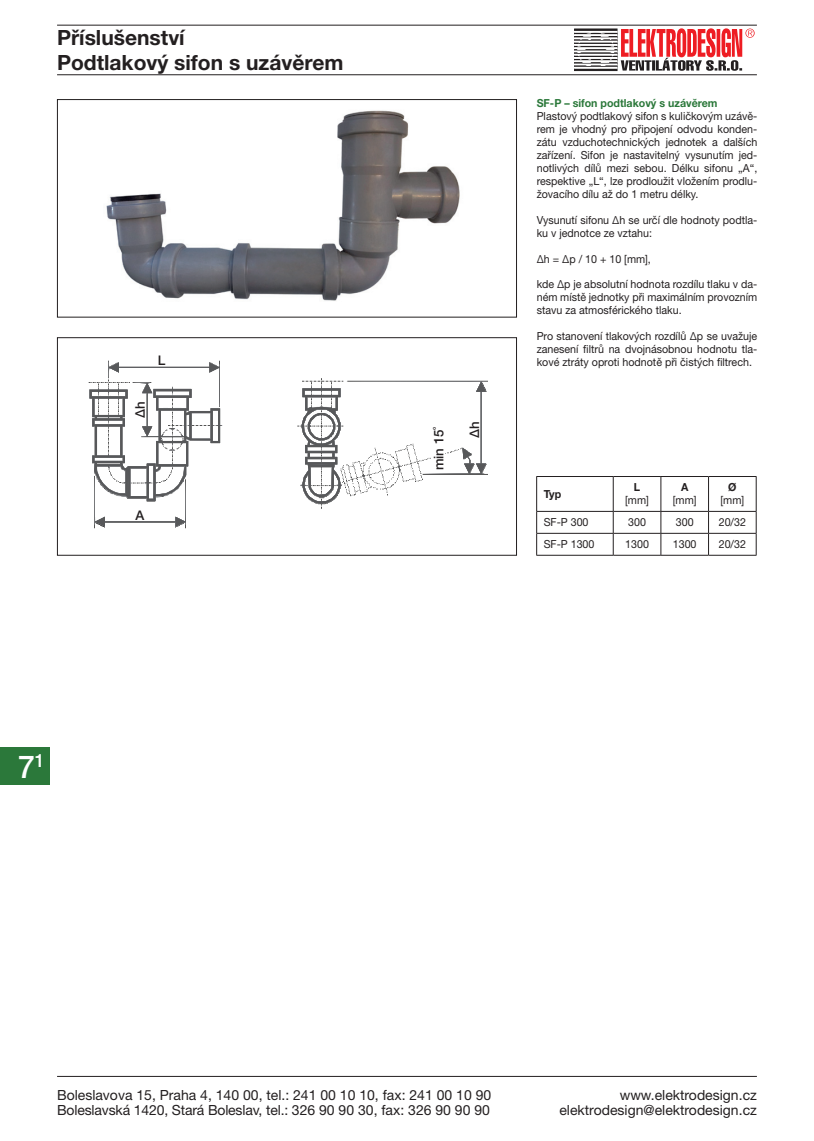
<style>
.page{position:relative;width:814px;height:1141px;background:#fff}
.page>*{position:absolute;margin:0;border:0;box-sizing:border-box;transform-origin:0 0}
.t1{font:500 31.5px "Helvetica Neue LT Pro";color:#fff;scale:.96 1}
.t2{font:700 21px/24.5px "Helvetica Neue LT Pro";color:#231f20}
.t3{font:14px "Helvetica Neue LT Pro";color:#231f20}
.t4{font:13.3px "f 0 0";color:#231f20}
.t5{font:13.3px "f 0 1";color:#231f20}
._02-text{font:11.03px/13px "Helvetica Neue LT Pro";color:#231f20;text-align:justify;scale:.96 1}
._02-text-2{font:700 11.03px "Helvetica Neue LT Pro";color:#2b783a;scale:.96 1}
._02-text-3{font:700 11.03px "Helvetica Neue LT Pro";color:#231f20;scale:.96 1}
.s1{font-family:"f 0 0"}
.s2{font-family:"f 0 1"}
</style>
<div class="page">
<hr style="left:57px;top:25px;width:699px;height:1px;background:#231f20">
<hr style="left:57px;top:74px;width:699px;height:1px;background:#231f20">
<hr style="left:57px;top:1076px;width:699px;height:1px;background:#231f20">
<div style="left:574px;top:29px;width:43px;height:2px;background:#231f20;border:1px solid #231f20"></div>
<div style="left:574px;top:32px;width:43px;height:3px;background:#231f20;border:1px solid #231f20"></div>
<hr style="left:574px;top:35px;width:43px;height:3px;background:#231f20">
<hr style="left:574px;top:39px;width:43px;height:2px;background:#231f20">
<div style="left:574px;top:42px;width:43px;height:3px;background:#231f20;border:1px solid #231f20"></div>
<div style="left:574px;top:45px;width:43px;height:3px;background:#231f20;border:1px solid #231f20"></div>
<div style="left:574px;top:49px;width:43px;height:2px;background:#231f20;border:1px solid #231f20"></div>
<div style="left:574px;top:52px;width:43px;height:2px;background:#231f20;border:1px solid #231f20"></div>
<div style="left:574px;top:55px;width:43px;height:3px;background:#231f20;border:1px solid #231f20"></div>
<div style="left:574px;top:58px;width:43px;height:3px;background:#231f20;border:1px solid #231f20"></div>
<div style="left:574px;top:62px;width:43px;height:2px;background:#231f20;border:1px solid #231f20"></div>
<div style="left:574px;top:65px;width:43px;height:2px;background:#231f20;border:1px solid #231f20"></div>
<div style="left:574px;top:68px;width:43px;height:3px;background:#231f20;border:1px solid #231f20"></div>
<svg style="left:577px;top:31px;width:37px;height:37px"></svg>
<hr style="left:574px;top:34px;width:43px;height:1px;background:#231f20">
<hr style="left:574px;top:47px;width:43px;height:1px;background:#231f20">
<hr style="left:574px;top:50px;width:43px;height:1px;background:#231f20">
<hr style="left:574px;top:60px;width:43px;height:1px;background:#231f20">
<hr style="left:574px;top:63px;width:43px;height:1px;background:#231f20">
<svg style="left:579px;top:32px;width:33px;height:34px"></svg>
<hr style="left:574px;top:35px;width:43px;height:1px;background:#fff">
<hr style="left:574px;top:31px;width:43px;height:1px;background:#fff">
<hr style="left:574px;top:38px;width:43px;height:1px;background:#fff">
<hr style="left:574px;top:41px;width:43px;height:1px;background:#fff">
<hr style="left:574px;top:44px;width:43px;height:1px;background:#fff">
<hr style="left:574px;top:48px;width:43px;height:1px;background:#fff">
<hr style="left:574px;top:51px;width:43px;height:1px;background:#fff">
<hr style="left:574px;top:54px;width:43px;height:1px;background:#fff">
<hr style="left:574px;top:57px;width:43px;height:1px;background:#fff">
<hr style="left:574px;top:61px;width:43px;height:1px;background:#fff">
<hr style="left:574px;top:64px;width:43px;height:1px;background:#fff">
<hr style="left:574px;top:67px;width:43px;height:1px;background:#fff">
<svg style="left:620px;top:28px;width:134px;height:43px"></svg>
<div style="left:0;top:748px;width:50px;height:37px;background:#2b783a"></div>
<img style="left:106px;top:110px;width:354px;height:191px">
<div style="left:57px;top:99px;width:460px;height:218px;border:1px solid #231f20"></div>
<svg style="left:90px;top:361px;width:396px;height:166px"></svg>
<div style="left:432px;top:426px;width:13px;height:46px;background:#fff"></div>
<div style="left:57px;top:337px;width:460px;height:219px;border:1px solid #231f20"></div>
<hr style="left:536px;top:476px;width:77px;height:1px;background:#231f20">
<hr style="left:536px;top:477px;width:1px;height:34px;background:#231f20">
<hr style="left:613px;top:476px;width:48px;height:1px;background:#231f20">
<hr style="left:613px;top:477px;width:1px;height:34px;background:#231f20">
<hr style="left:661px;top:476px;width:47px;height:1px;background:#231f20">
<hr style="left:660px;top:477px;width:1px;height:34px;background:#231f20">
<hr style="left:708px;top:476px;width:48px;height:1px;background:#231f20">
<hr style="left:708px;top:477px;width:1px;height:34px;background:#231f20">
<hr style="left:755px;top:477px;width:1px;height:34px;background:#231f20">
<hr style="left:536px;top:511px;width:77px;height:1px;background:#231f20">
<hr style="left:613px;top:511px;width:48px;height:1px;background:#231f20">
<hr style="left:661px;top:511px;width:47px;height:1px;background:#231f20">
<hr style="left:708px;top:511px;width:48px;height:1px;background:#231f20">
<hr style="left:536px;top:533px;width:77px;height:1px;background:#231f20">
<svg style="left:536px;top:512px;width:1px;height:43px"></svg>
<hr style="left:613px;top:533px;width:48px;height:1px;background:#231f20">
<svg style="left:613px;top:512px;width:1px;height:43px"></svg>
<hr style="left:661px;top:533px;width:47px;height:1px;background:#231f20">
<svg style="left:660px;top:512px;width:1px;height:43px"></svg>
<hr style="left:708px;top:533px;width:48px;height:1px;background:#231f20">
<svg style="left:708px;top:512px;width:1px;height:43px"></svg>
<svg style="left:755px;top:512px;width:1px;height:43px"></svg>
<hr style="left:536px;top:555px;width:77px;height:1px;background:#231f20">
<hr style="left:613px;top:555px;width:48px;height:1px;background:#231f20">
<hr style="left:661px;top:555px;width:47px;height:1px;background:#231f20">
<hr style="left:708px;top:555px;width:48px;height:1px;background:#231f20">
<h2 class="t2" style="left:57px;top:25px;width:288px">Příslušenství<br>Podtlakový sifon s uzávěrem</h2>
<h1 class="t1" style="left:18px;top:748px;width:29px">7<sup>1</sup></h1>
<p class="t4" style="left:158px;top:353px;width:9px">L</p>
<p class="t5" style="left:132px;top:418px;width:18px;rotate:-90deg">Δ<span class="s1">h</span></p>
<p class="t4" style="left:135px;top:507px;width:10px">A</p>
<p class="t4" style="left:431px;top:470px;width:46px;rotate:-90deg">min 15<span class="s2">˚</span></p>
<p class="t5" style="left:467px;top:438px;width:18px;rotate:-90deg">Δ<span class="s1">h</span></p>
<p class="_02-text-2" style="left:536px;top:96px;width:190px">SF-P – sifon podtlakový s uzávěrem</p>
<p class="_02-text" style="left:536px;top:109px;width:231px">Plastový podtlakový sifon s kuličkovým uzávě&shy;rem je vhodný pro připojení odvodu konden&shy;zátu vzduchotechnických jednotek a dalších zařízení. Sifon je nastavitelný vysunutím jed&shy;notlivých dílů mezi sebou. Délku sifonu „A“, respektive „L“, lze prodloužit vložením prodlu&shy;žovacího dílu až do 1 metru délky.</p>
<p class="_02-text" style="left:536px;top:213px;width:231px">Vysunutí sifonu Δh se určí dle hodnoty podtla&shy;ku v jednotce ze vztahu:</p>
<p class="_02-text" style="left:536px;top:252px;width:120px">Δh = Δp / 10 + 10 [mm],</p>
<p class="_02-text" style="left:536px;top:278px;width:231px">kde Δp je absolutní hodnota rozdílu tlaku v da&shy;ném místě jednotky při maximálním provozním stavu za atmosférického tlaku.</p>
<p class="_02-text" style="left:536px;top:330px;width:231px">Pro stanovení tlakových rozdílů Δp se uvažuje zanesení filtrů na dvojnásobnou hodnotu tla&shy;kové ztráty oproti hodnotě při čistých filtrech.</p>
<p class="_02-text-3" style="left:543px;top:487px;width:20px">Typ</p>
<p class="_02-text-3" style="left:634px;top:481px;width:8px">L</p>
<p class="_02-text" style="left:625px;top:494px;width:26px">[mm]</p>
<p class="_02-text-3" style="left:681px;top:481px;width:9px">A</p>
<p class="_02-text" style="left:672px;top:494px;width:26px">[mm]</p>
<p class="_02-text-3" style="left:728px;top:481px;width:10px">Ø</p>
<p class="_02-text" style="left:720px;top:494px;width:26px">[mm]</p>
<p class="_02-text" style="left:543px;top:516px;width:48px">SF-P 300</p>
<p class="_02-text" style="left:628px;top:516px;width:20px">300</p>
<p class="_02-text" style="left:675px;top:516px;width:20px">300</p>
<p class="_02-text" style="left:718px;top:516px;width:30px">20/32</p>
<p class="_02-text" style="left:543px;top:538px;width:54px">SF-P 1300</p>
<p class="_02-text" style="left:625px;top:538px;width:26px">1300</p>
<p class="_02-text" style="left:672px;top:538px;width:26px">1300</p>
<p class="_02-text" style="left:718px;top:538px;width:30px">20/32</p>
<p class="t3" style="left:57px;top:1086px;width:435px">Boleslavova 15, Praha 4, 140 00, tel.: 241 00 10 10, fax: 241 00 10 90</p>
<p class="t3" style="left:619px;top:1086px;width:139px">www.elektrodesign.cz</p>
<p class="t3" style="left:57px;top:1102px;width:434px">Boleslavská 1420, Stará Boleslav, tel.: 326 90 90 30, fax: 326 90 90 90</p>
<p class="t3" style="left:559px;top:1102px;width:199px">elektrodesign@elektrodesign.cz</p>
</div>
